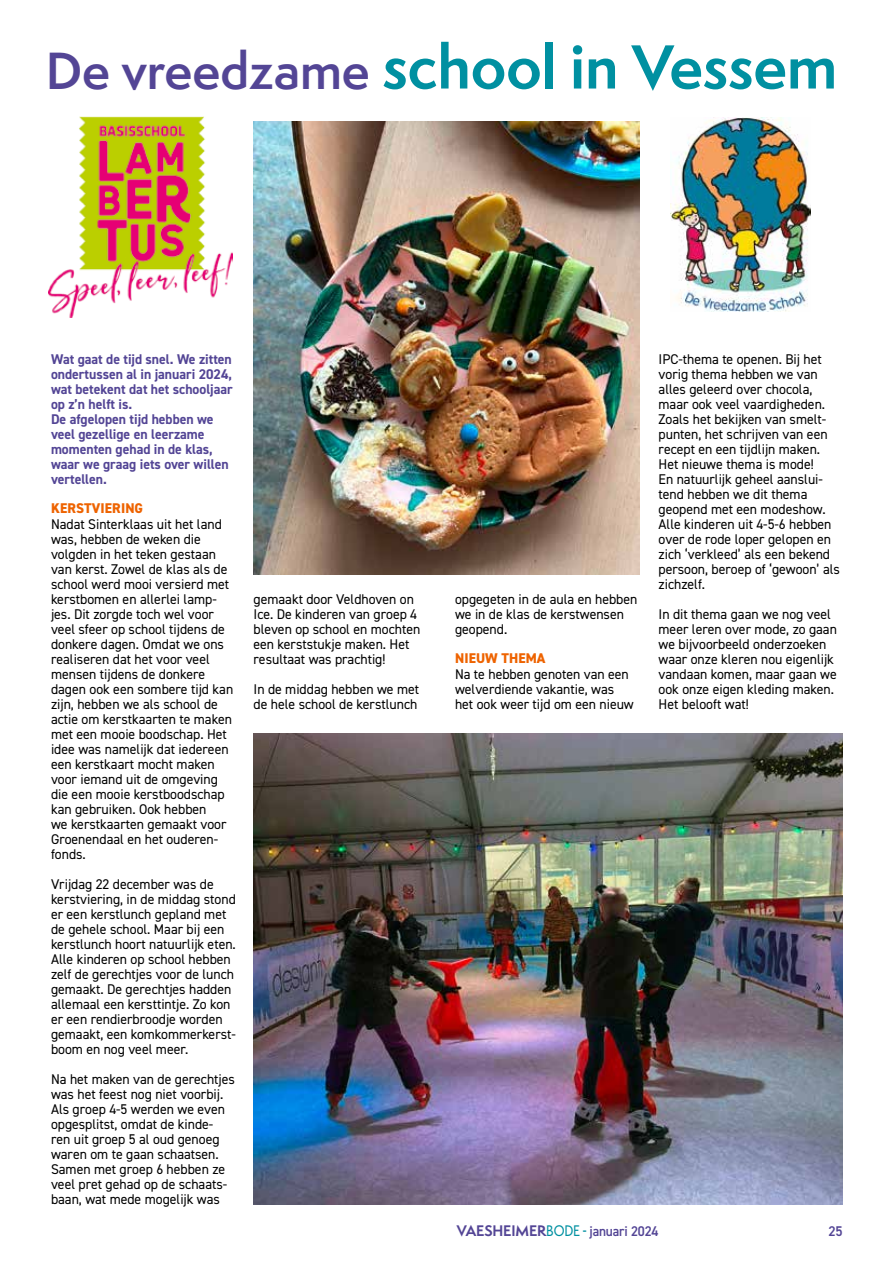
<style>
.page{position:relative;width:893px;height:1263px;background:#fff}
.page>*{position:absolute;margin:0;border:0;box-sizing:border-box;transform-origin:0 0}
.t1{font:700 57px "Semplicita Pro";color:#0090a1}
.t2{font:14.1px/15px "DIN2014";color:#000}
.t3{font:700 14.1px/15px "DIN2014";color:#534595}
.t4{font:600 14.1px "DIN2014";letter-spacing:-.01em;color:#534595;scale:.95 1}
.t5{font:800 14.1px "DIN2014";letter-spacing:.01em;color:#ee6300}
.t6{font:600 14.1px "DIN2014";letter-spacing:-.01em;color:#534595}
.s1{font-weight:600;font-size:48px;color:#534595}
.s2{font-family:"Semplicita Pro";font-weight:700}
.s3{font-family:"Semplicita Pro";font-weight:500;color:#0090a1}
.s4{color:#0090a1}
</style>
<div class="page">
<img style="left:670px;top:117px;width:141px;height:195px">
<img style="left:48px;top:117px;width:185px;height:200px">
<img style="left:254px;top:733px;width:589px;height:471px">
<img style="left:254px;top:121px;width:385px;height:453px">
<h1 class="t1" style="left:46px;top:24px;width:793px"><span class="s1">De vreedzame</span> school in Vessem</h1>
<p class="t3" style="left:51px;top:351px;width:183px">Wat gaat de tijd snel. We zitten ondertussen al in januari 2024, wat betekent dat het schooljaar op z’n helft is.<br>De afgelopen tijd hebben we veel gezellige en leerzame momenten gehad in de klas, waar we graag iets over willen vertellen.</p>
<p class="t5" style="left:51px;top:498px;width:94px">KERSTVIERING</p>
<p class="t2" style="left:51px;top:516px;width:184px">Nadat Sinterklaas uit het land was, hebben de weken die volgden in het teken gestaan van kerst. Zowel de klas als de school werd mooi versierd met kerstbomen en allerlei lamp&shy;jes. Dit zorgde toch wel voor veel sfeer op school tijdens de donkere dagen. Omdat we ons realiseren dat het voor veel mensen tijdens de donkere dagen ook een sombere tijd kan zijn, hebben we als school de actie om kerstkaarten te maken met een mooie boodschap. Het idee was namelijk dat iedereen een kerstkaart mocht maken voor iemand uit de omgeving die een mooie kerstboodschap kan gebruiken. Ook hebben<br>we kerstkaarten gemaakt voor<br>Groenendaal en het ouderen&shy;fonds.</p>
<p class="t2" style="left:51px;top:876px;width:186px">Vrijdag 22 december was de kerstviering, in de middag stond er een kerstlunch gepland met de gehele school. Maar bij een kerstlunch hoort natuurlijk eten.<br>Alle kinderen op school hebben zelf de gerechtjes voor de lunch gemaakt. De gerechtjes hadden allemaal een kersttintje. Zo kon er een rendierbroodje worden gemaakt, een komkommerkerst&shy;boom en nog veel meer.</p>
<p class="t2" style="left:51px;top:1071px;width:185px">Na het maken van de gerechtjes was het feest nog niet voorbij.<br>Als groep 4-5 werden we even opgesplitst, omdat de kinde&shy;ren uit groep 5 al oud genoeg waren om te gaan schaatsen.<br>Samen met groep 6 hebben ze veel pret gehad op de schaats&shy;baan, wat mede mogelijk was</p>
<p class="t2" style="left:254px;top:591px;width:168px">gemaakt door Veldhoven on<br>Ice. De kinderen van groep 4 bleven op school en mochten een kerststukje maken. Het resultaat was prachtig!</p>
<p class="t2" style="left:254px;top:681px;width:167px">In de middag hebben we met de hele school de kerstlunch</p>
<p class="t2" style="left:455px;top:591px;width:184px">opgegeten in de aula en hebben we in de klas de kerstwensen geopend.</p>
<p class="t5" style="left:455px;top:648px;width:92px">NIEUW THEMA</p>
<p class="t2" style="left:455px;top:666px;width:180px">Na te hebben genoten van een welverdiende vakantie, was het ook weer tijd om een nieuw</p>
<p class="t2" style="left:659px;top:351px;width:183px">IPC-thema te openen. Bij het vorig thema hebben we van alles geleerd over chocola, maar ook veel vaardigheden.<br>Zoals het bekijken van smelt&shy;punten, het schrijven van een recept en een tijdlijn maken.<br>Het nieuwe thema is mode!<br>En natuurlijk geheel aanslui&shy;tend hebben we dit thema geopend met een modeshow.<br>Alle kinderen uit 4-5-6 hebben over de rode loper gelopen en zich ‘verkleed’ als een bekend persoon, beroep of ‘gewoon’ als zichzelf.</p>
<p class="t2" style="left:659px;top:606px;width:180px">In dit thema gaan we nog veel meer leren over mode, zo gaan we bijvoorbeeld onderzoeken waar onze kleren nou eigenlijk vandaan komen, maar gaan we ook onze eigen kleding maken.<br>Het belooft wat!</p>
<p class="t4" style="left:457px;top:1222px;width:214px"><span class="s2">VAESHEIMER</span><span class="s3">BODE</span> <span class="s4">-</span> januari 2024</p>
<p class="t6" style="left:828px;top:1222px;width:16px">25</p>
</div>
